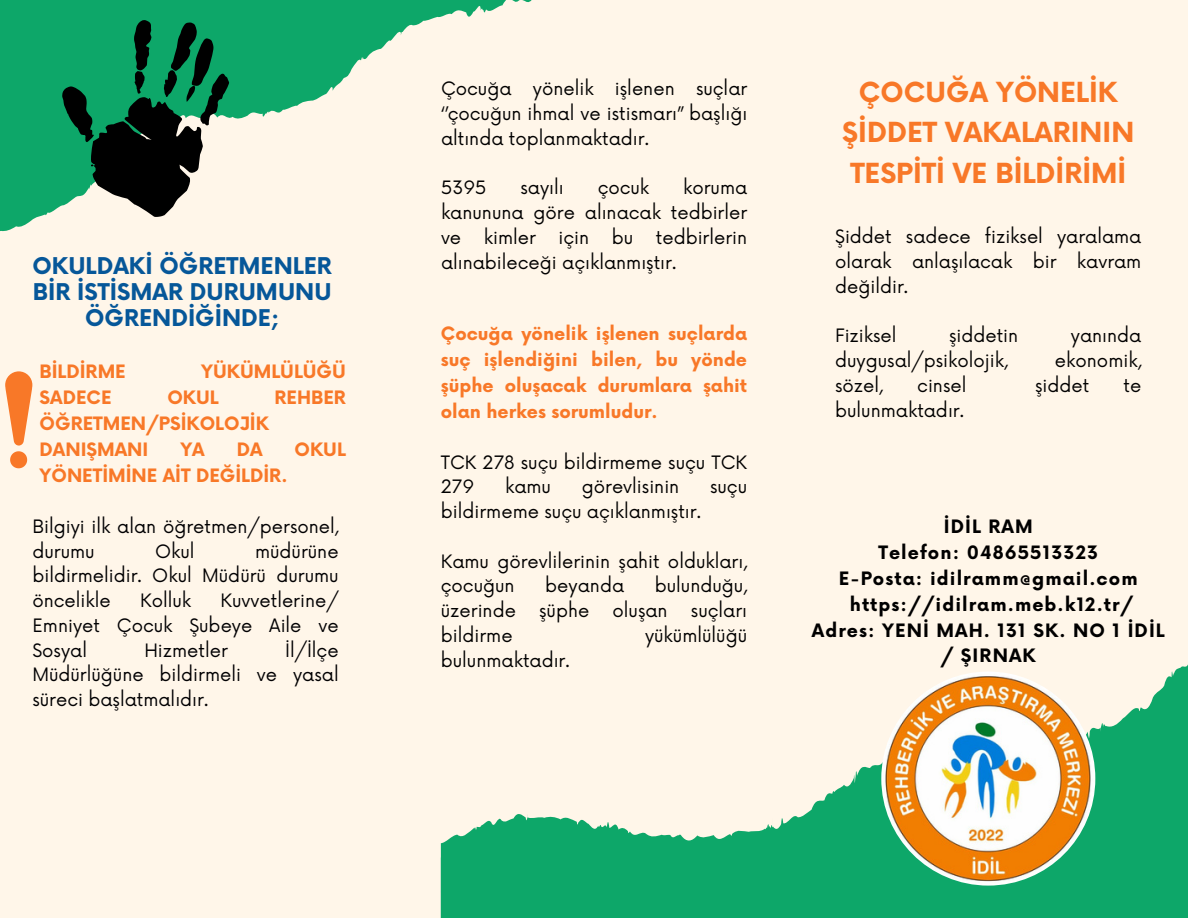
<style>
.page{position:relative;width:1188px;height:918px;background:#fff6e9}
.page>*{position:absolute;margin:0;border:0;box-sizing:border-box;transform-origin:0 0}
.t1{font:700 27px/40.5px "Now";color:#f87828;text-align:center}
.t2{font:700 22.5px/25.8px "Now";color:#065799;text-align:center}
.t3{font:18px/24.8px "Now";color:#000;text-align:justify}
.t4{font:18px/24.8px "Now";color:#000002;text-align:justify}
.t5{font:700 18px/25.8px "Now";color:#f87828;text-align:justify}
.t6{font:700 18px/25.8px "Now";letter-spacing:.06em;color:#000;text-align:center}
</style>
<div class="page">
<svg style="left:907px;top:664px;width:281px;height:58px"></svg>
<svg style="left:441px;top:722px;width:747px;height:196px"></svg>
<svg style="left:1172px;top:690px;width:16px;height:2px"></svg>
<svg style="left:0;top:0;width:532px;height:389px"></svg>
<svg style="left:5px;top:371px;width:27px;height:98px"></svg>
<svg style="left:0;top:0;width:403px;height:217px"></svg>
<img style="left:881px;top:672px;width:214px;height:214px;border-radius:50%">
<p class="t2" style="left:32px;top:254px;width:301px">OKULDAKİ ÖĞRETMENLER<br>BİR İSTİSMAR DURUMUNU<br>ÖĞRENDİĞİNDE;</p>
<h4 class="t5" style="left:40px;top:360px;width:88px">BİLDİRME</h4>
<h4 class="t5" style="left:201px;top:360px;width:146px">YÜKÜMLÜLÜĞÜ</h4>
<h4 class="t5" style="left:40px;top:386px;width:73px">SADECE</h4>
<h4 class="t5" style="left:167px;top:386px;width:53px">OKUL</h4>
<h4 class="t5" style="left:275px;top:386px;width:73px">REHBER</h4>
<h4 class="t5" style="left:40px;top:412px;width:231px">ÖĞRETMEN/PSİKOLOJİK<br>DANIŞMANI</h4>
<h4 class="t5" style="left:180px;top:438px;width:26px">YA</h4>
<h4 class="t5" style="left:237px;top:438px;width:27px">DA</h4>
<h4 class="t5" style="left:295px;top:438px;width:53px">OKUL</h4>
<h4 class="t5" style="left:40px;top:463px;width:249px">YÖNETİMİNE AİT DEĞİLDİR.</h4>
<p class="t4" style="left:32px;top:515px;width:308px">Bi lgiyi i lk alan öğretmen/personel, durumu</p>
<p class="t4" style="left:32px;top:540px;width:308px;text-indent:223px">müdürüne bildirmelidir. Okul Müdürü durumu önceli kle</p>
<p class="t4" style="left:155px;top:540px;width:41px">Okul</p>
<p class="t4" style="left:32px;top:589px;width:308px;text-indent:188px">Kuvvetleri ne/ Emniyet Çocuk Şubeye Ai le ve Sosyal</p>
<p class="t4" style="left:140px;top:589px;width:53px">Kolluk</p>
<p class="t4" style="left:32px;top:639px;width:308px;text-indent:253px">İl/İlçe Müdürlüğüne bildirmeli ve yasal süreci başlatmalıdır.</p>
<p class="t4" style="left:144px;top:639px;width:85px">Hizmetler</p>
<p class="t3" style="left:441px;top:77px;width:308px">Çocuğa yöneli k işlenen suçlar ‘’çocuğun i hmal ve istismarı’’ başlığı altında toplanmaktadır.</p>
<h1 class="t3" style="left:441px;top:176px;width:47px">5395</h1>
<h1 class="t3" style="left:520px;top:176px;width:45px">sayılı</h1>
<h1 class="t3" style="left:598px;top:176px;width:53px">çocuk</h1>
<h1 class="t3" style="left:441px;top:176px;width:308px;text-indent:242px">koruma kanununa göre alınacak tedbirler ve</h1>
<h1 class="t3" style="left:441px;top:226px;width:308px;text-indent:215px">tedbi rleri n alınabi leceği açıklanmıştır.</h1>
<h1 class="t3" style="left:484px;top:226px;width:54px">kimler</h1>
<h1 class="t3" style="left:559px;top:226px;width:32px">için</h1>
<h1 class="t3" style="left:612px;top:226px;width:23px">bu</h1>
<p class="t5" style="left:441px;top:322px;width:308px">Çocuğa yönelik işlenen suçlarda suç işlendiğini bilen, bu yönde şüphe oluşacak durumlara şahit olan herkes sorumludur.</p>
<h3 class="t3" style="left:441px;top:451px;width:308px">TCK 278 suçu bi ldi rmeme suçu TCK<br>279</h3>
<h3 class="t3" style="left:505px;top:475px;width:47px">kamu</h3>
<h3 class="t3" style="left:582px;top:475px;width:99px">görevlisinin</h3>
<h3 class="t3" style="left:710px;top:475px;width:39px">suçu</h3>
<h3 class="t3" style="left:441px;top:500px;width:262px">bi ldi rmeme suçu açıklanmıştır.</h3>
<p class="t3" style="left:441px;top:550px;width:308px">Kamu görevlilerinin şahit oldukları, çocuğun</p>
<p class="t3" style="left:545px;top:574px;width:80px">beyanda</p>
<p class="t3" style="left:655px;top:574px;width:94px">bulunduğu,</p>
<p class="t3" style="left:441px;top:599px;width:77px">üzeri nde</p>
<p class="t3" style="left:539px;top:599px;width:52px">şüphe</p>
<p class="t3" style="left:613px;top:599px;width:57px">oluşan</p>
<p class="t3" style="left:691px;top:599px;width:58px">suçları</p>
<p class="t3" style="left:441px;top:624px;width:73px">bildirme</p>
<p class="t3" style="left:645px;top:624px;width:104px">yükümlülüğü</p>
<p class="t3" style="left:441px;top:649px;width:130px">bulunmaktadır.</p>
<p class="t1" style="left:842px;top:74px;width:293px">ÇOCUĞA YÖNELİK<br>ŞİDDET VAKALARININ<br>TESPİTİ VE BİLDİRİMİ</p>
<p class="t3" style="left:835px;top:225px;width:308px">Şiddet sadece fizi ksel yaralama olarak anlaşılacak bi r kavram değildir.</p>
<h2 class="t3" style="left:835px;top:324px;width:63px">Fizi ksel</h2>
<h2 class="t3" style="left:949px;top:324px;width:71px">şiddeti n</h2>
<h2 class="t3" style="left:1071px;top:324px;width:72px">yanında</h2>
<h2 class="t3" style="left:835px;top:349px;width:174px">duygusal/psi koloji k,</h2>
<h2 class="t3" style="left:1055px;top:349px;width:88px">ekonomi k,</h2>
<h2 class="t3" style="left:835px;top:374px;width:49px">sözel,</h2>
<h2 class="t3" style="left:917px;top:374px;width:51px">ci nsel</h2>
<h2 class="t3" style="left:1035px;top:374px;width:56px">şiddet</h2>
<h2 class="t3" style="left:1124px;top:374px;width:19px">te</h2>
<h2 class="t3" style="left:835px;top:399px;width:130px">bulunmaktadır.</h2>
<p class="t6" style="left:812px;top:515px;width:354px">İDİL RAM<br>Telefon: 04865513323<br>E-Posta: idilramm@gmail.com https://idilram.meb.k12.tr/<br>Adres: YENİ MAH. 131 SK. NO 1 İDİL / ŞIRNAK</p>
</div>
